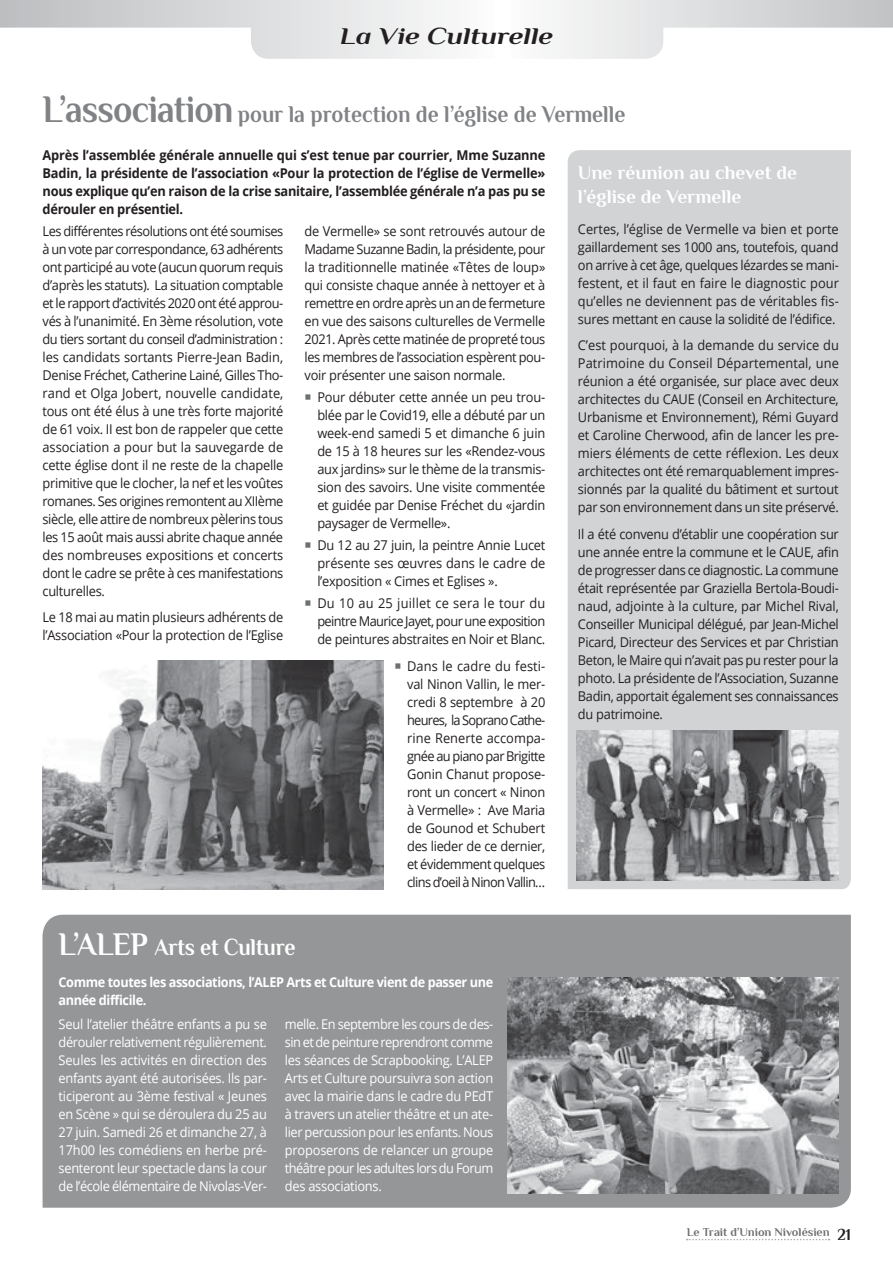
<style>
.page{position:relative;width:893px;height:1263px;background:#fff}
.page>*{position:absolute;margin:0;border:0;box-sizing:border-box;transform-origin:0 0}
.t1{font:700 24px "Philosopher";color:#808285;scale:.9 1}
.t2{font:700 24px "Philosopher";letter-spacing:-.01em;color:#fff;scale:.91 1}
.t3{font:italic 700 24px "Philosopher";color:#231f20;scale:1.2 1}
.t4{font:700 19.5px/23.4px "Philosopher";color:#fff}
.t5{font:13.5px/18px "Open Sans";letter-spacing:-.02em;color:#231f20;text-align:justify;scale:.95 1}
.t6{font:13.5px/18px "Open Sans";letter-spacing:-.03em;color:#fff;text-align:justify;scale:.95 1}
.t7{font:700 13.5px/18px "Open Sans";letter-spacing:-.02em;color:#231f20;text-align:justify;scale:.95 1}
.t8{font:700 13.5px/18px "Open Sans";letter-spacing:-.03em;color:#fff;scale:.94 1}
.t9{font:700 12px "Philosopher";color:#6d6f71}
.s1{font-size:39px}
.s2{font-size:33px}
.s3{font-size:16.5px;color:#231f20}
</style>
<div class="page">
<svg style="left:0;top:0;width:893px;height:59px"></svg>
<svg style="left:687px;top:1239px;width:142px;height:1px"></svg>
<div style="left:568px;top:150px;width:283px;height:739px;background:#d1d3d4"></div>
<div style="left:43px;top:915px;width:808px;height:293px;background:#949698"></div>
<img style="left:508px;top:977px;width:331px;height:217px">
<img style="left:576px;top:730px;width:263px;height:150px">
<img style="left:43px;top:660px;width:340px;height:229px">
<h1 class="t3" style="left:340px;top:19px;width:179px">La Vie Culturelle</h1>
<h1 class="t1" style="left:43px;top:98px;width:649px"><span class="s1">L’association</span> pour la protection de l’église de Vermelle</h1>
<p class="t7" style="left:43px;top:146px;width:531px">Après l’assemblée générale annuelle qui s’est tenue par courrier, Mme Suzanne Badin, la présidente de l’association «Pour la protection de l’église de Vermelle» nous explique qu’en raison de la crise sanitaire, l’assemblée générale n’a pas pu se dérouler en présentiel.</p>
<h2 class="t4" style="left:578px;top:161px;width:221px">Une réunion au chevet de l’église de Vermelle</h2>
<p class="t5" style="left:578px;top:219px;width:276px">Certes, l’église de Vermelle va bien et porte gaillardement ses 1000 ans, toutefois, quand on arrive à cet âge, quelques lézardes se mani&shy;festent, et il faut en faire le diagnostic pour qu’elles ne deviennent pas de véritables fis&shy;sures mettant en cause la solidité de l’édifice.</p>
<p class="t5" style="left:578px;top:336px;width:276px">C’est pourquoi, à la demande du service du Patrimoine du Conseil Départemental, une réunion a été organisée, sur place avec deux architectes du CAUE (Conseil en Architecture, Urbanisme et Environnement), Rémi Guyard et Caroline Cherwood, afin de lancer les pre&shy;miers éléments de cette réflexion. Les deux architectes ont été remarquablement impres&shy;sionnés par la qualité du bâtiment et surtout par son environnement dans un site préservé.</p>
<p class="t5" style="left:578px;top:524px;width:276px">Il a été convenu d’établir une coopération sur une année entre la commune et le CAUE, afin de progresser dans ce diagnostic. La commune était représentée par Graziella Bertola-Boudi&shy;naud, adjointe à la culture, par Michel Rival, Conseiller Municipal délégué, par Jean-Michel Picard, Directeur des Services et par Christian Beton, le Maire qui n’avait pas pu rester pour la photo. La présidente de l’Association, Suzanne Badin, apportait également ses connaissances du patrimoine.</p>
<p class="t5" style="left:305px;top:221px;width:255px">de Vermelle» se sont retrouvés autour de Madame Suzanne Badin, la présidente, pour la traditionnelle matinée «Têtes de loup» qui consiste chaque année à nettoyer et à remettre en ordre après un an de fermeture en vue des saisons culturelles de Vermelle 2021. Après cette matinée de propreté tous les membres de l’association espèrent pou&shy;voir présenter une saison normale.</p>
<p class="t5" style="left:317px;top:388px;width:242px">Pour débuter cette année un peu trou&shy;blée par le Covid19, elle a débuté par un week-end samedi 5 et dimanche 6 juin de 15 à 18 heures sur les «Rendez-vous aux jardins» sur le thème de la transmis&shy;sion des savoirs. Une visite commentée et guidée par Denise Fréchet du «jardin paysager de Vermelle».</p>
<p class="t5" style="left:317px;top:536px;width:242px">Du 12 au 27 juin, la peintre Annie Lucet présente ses œuvres dans le cadre de l’exposition « Cimes et Eglises ».</p>
<p class="t5" style="left:317px;top:594px;width:242px">Du 10 au 25 juillet ce sera le tour du peintre Maurice Jayet, pour une exposition de peintures abstraites en Noir et Blanc.</p>
<p class="t5" style="left:43px;top:221px;width:255px">Les différentes résolutions ont été soumises à un vote par correspondance, 63 adhérents ont participé au vote (aucun quorum requis d’après les statuts). La situation comptable et le rapport d’activités 2020 ont été approu&shy;vés à l’unanimité. En 3ème résolution, vote du tiers sortant du conseil d’administration : les candidats sortants Pierre-Jean Badin, Denise Fréchet, Catherine Lainé, Gilles Tho&shy;rand et Olga Jobert, nouvelle candidate, tous ont été élus à une très forte majorité de 61 voix. II est bon de rappeler que cette association a pour but la sauvegarde de cette église dont il ne reste de la chapelle primitive que le clocher, la nef et les voûtes romanes. Ses origines remontent au XIIème siècle, elle attire de nombreux pèlerins tous les 15 août mais aussi abrite chaque année des nombreuses expositions et concerts dont le cadre se prête à ces manifestations culturelles.</p>
<p class="t5" style="left:43px;top:608px;width:255px">Le 18 mai au matin plusieurs adhérents de l’Association «Pour la protection de l’Eglise</p>
<p class="t5" style="left:407px;top:656px;width:147px">Dans le cadre du festi&shy;val Ninon Vallin, le mer&shy;credi 8 septembre à 20 heures, la Soprano Cathe&shy;rine Renerte accompa&shy;gnée au piano par Brigitte Gonin Chanut propose&shy;ront un concert « Ninon à Vermelle» : Ave Maria de Gounod et Schubert des lieder de ce dernier, et évidemment quelques clins d’oeil à Ninon Vallin…</p>
<h1 class="t2" style="left:59px;top:931px;width:262px"><span class="s2">L’ALEP</span> Arts et Culture</h1>
<p class="t8" style="left:59px;top:973px;width:464px">Comme toutes les associations, l’ALEP Arts et Culture vient de passer une année difficile.</p>
<p class="t6" style="left:59px;top:1014px;width:221px">Seul l’atelier théâtre enfants a pu se dérouler relativement régulièrement.<br>Seules les activités en direction des enfants ayant été autorisées. Ils par&shy;ticiperont au 3ème festival « Jeunes en Scène » qui se déroulera du 25 au 27 juin. Samedi 26 et dimanche 27, à 17h00 les comédiens en herbe pré&shy;senteront leur spectacle dans la cour de l’école élémentaire de Nivolas-Ver-</p>
<p class="t6" style="left:285px;top:1014px;width:221px">melle. En septembre les cours de des&shy;sin et de peinture reprendront comme les séances de Scrapbooking. L’ALEP Arts et Culture poursuivra son action avec la mairie dans le cadre du PEdT à travers un atelier théâtre et un ate&shy;lier percussion pour les enfants. Nous proposerons de relancer un groupe théâtre pour les adultes lors du Forum des associations.</p>
<p class="t9" style="left:687px;top:1224px;width:165px">Le Trait d’Union Nivolésien <span class="s3">21</span></p>
</div>
